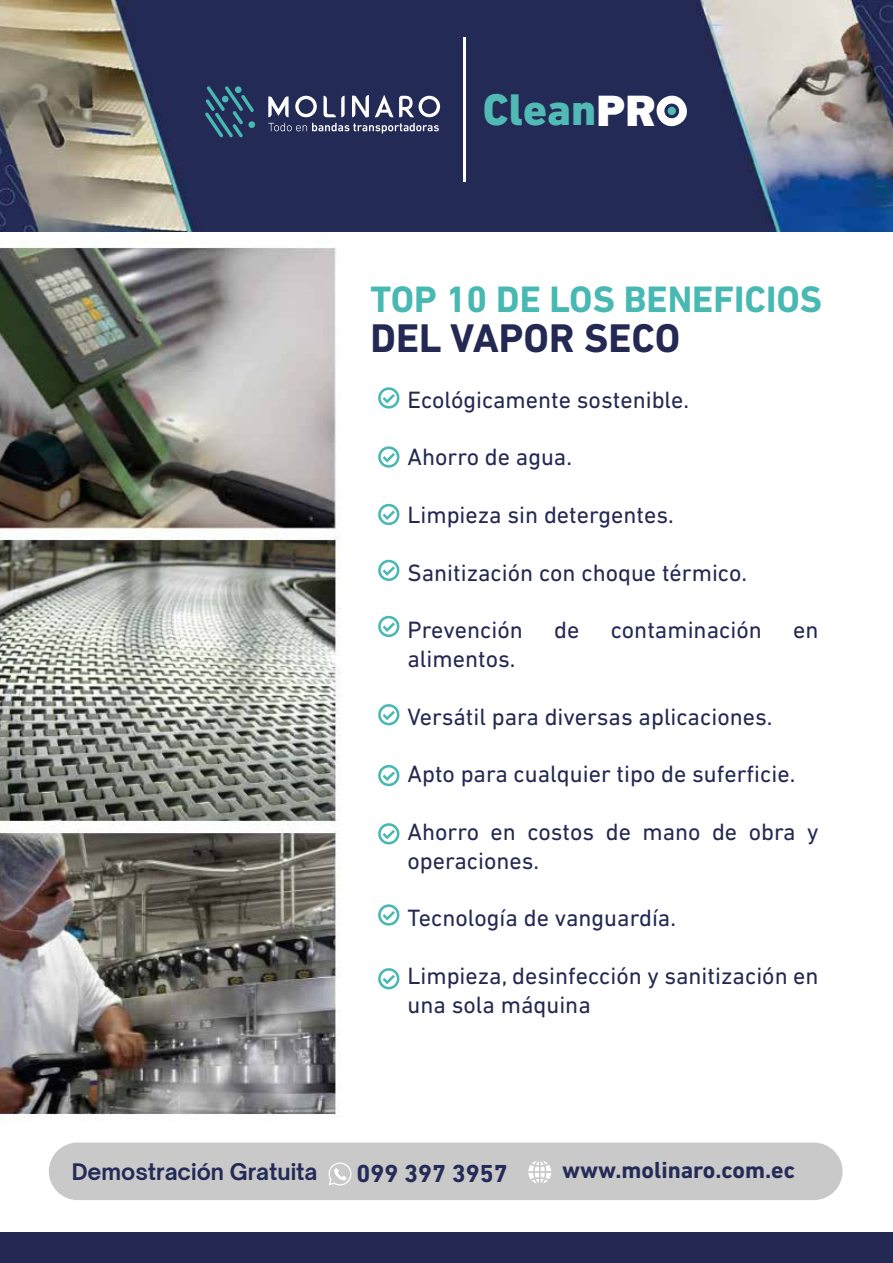
<style>
.page{position:relative;width:893px;height:1263px;background:#fff}
.page>*{position:absolute;margin:0;border:0;box-sizing:border-box;transform-origin:0 0}
.t1{font:800 45.15px "DIN Next LT Pro";color:#51bab4}
.t2{font:700 40.65px "DIN Next LT Pro";color:#232952}
.t3{font:700 37.35px "DIN Next LT Pro";color:#48b9b2}
.t4{font:700 25.05px "DIN Next LT Pro";color:#242b57}
.t5{font:24px/28.8px "DIN Next LT Pro";color:#232952}
.t6{font:700 23.7px "DIN Next LT Pro";color:#242b57}
.t7{font:700 21.75px "Open Sauce One";color:#242b57}
.s1{font-family:"Franklin Gothic";color:#fff}
</style>
<div class="page">
<svg style="left:378px;top:387px;width:21px;height:22px"></svg>
<svg style="left:378px;top:446px;width:21px;height:22px"></svg>
<svg style="left:378px;top:504px;width:21px;height:21px"></svg>
<svg style="left:378px;top:560px;width:21px;height:21px"></svg>
<svg style="left:378px;top:616px;width:21px;height:21px"></svg>
<svg style="left:378px;top:704px;width:21px;height:21px"></svg>
<svg style="left:378px;top:765px;width:21px;height:21px"></svg>
<svg style="left:378px;top:823px;width:21px;height:21px"></svg>
<svg style="left:378px;top:904px;width:21px;height:22px"></svg>
<svg style="left:378px;top:968px;width:21px;height:21px"></svg>
<div style="left:49px;top:1142px;width:794px;height:58px;background:#cac9c9;border-radius:29px"></div>
<svg style="left:328px;top:1162px;width:23px;height:23px"></svg>
<svg style="left:528px;top:1161px;width:23px;height:22px"></svg>
<div style="left:0;top:1232px;width:893px;height:31px;background:#232953"></div>
<img style="left:0;top:0;width:893px;height:231px">
<svg style="left:656px;top:96px;width:31px;height:30px"></svg>
<div style="left:668px;top:107px;width:8px;height:8px;background:#51bab4;border-radius:50%"></div>
<svg style="left:295px;top:96px;width:22px;height:21px"></svg>
<svg style="left:323px;top:96px;width:22px;height:21px"></svg>
<svg style="left:375px;top:95px;width:18px;height:22px"></svg>
<svg style="left:399px;top:96px;width:41px;height:21px"></svg>
<svg style="left:352px;top:95px;width:17px;height:22px"></svg>
<svg style="left:268px;top:96px;width:21px;height:21px"></svg>
<svg style="left:205px;top:86px;width:49px;height:51px;background:#2c4d6d"></svg>
<div style="left:222px;top:96px;width:7px;height:6px;background:#48b9b2;border-radius:50%"></div>
<div style="left:235px;top:86px;width:7px;height:7px;background:#48b9b2;border-radius:50%"></div>
<div style="left:248px;top:121px;width:7px;height:7px;background:#48b9b2;border-radius:50%"></div>
<svg style="left:268px;top:123px;width:171px;height:10px;background:#5c6181"></svg>
<hr style="left:464px;top:37px;width:2px;height:145px;background:#fff">
<img style="left:0;top:245px;width:340px;height:875px">
<h1 class="t1" style="left:483px;top:83px;width:175px">Clean<span class="s1">PR</span></h1>
<h3 class="t3" style="left:371px;top:277px;width:453px">TOP 10 DE LOS BENEFICIOS</h3>
<h2 class="t2" style="left:371px;top:314px;width:311px">DEL VAPOR SECO</h2>
<p class="t5" style="left:407px;top:385px;width:283px">Ecológicamente sostenible.</p>
<p class="t5" style="left:407px;top:442px;width:166px">Ahorro de agua.</p>
<p class="t5" style="left:407px;top:500px;width:268px">Limpieza sin detergentes.</p>
<p class="t5" style="left:407px;top:558px;width:341px">Sanitización con choque térmico.</p>
<p class="t5" style="left:407px;top:615px;width:117px">Prevención</p>
<p class="t5" style="left:554px;top:615px;width:27px">de</p>
<p class="t5" style="left:611px;top:615px;width:152px">contaminación</p>
<p class="t5" style="left:793px;top:615px;width:27px">en</p>
<p class="t5" style="left:407px;top:644px;width:110px">alimentos.</p>
<p class="t5" style="left:407px;top:702px;width:366px">Versátil para diversas aplicaciones.</p>
<p class="t5" style="left:407px;top:759px;width:389px">Apto para cualquier tipo de suferficie.</p>
<p class="t5" style="left:407px;top:817px;width:413px">Ahorro en costos de mano de obra y operaciones.</p>
<p class="t5" style="left:407px;top:903px;width:270px">Tecnología de vanguardía.</p>
<p class="t5" style="left:407px;top:961px;width:413px">Limpieza, desinfección y sanitización en una sola máquina</p>
<p class="t7" style="left:72px;top:1158px;width:247px">Demostración Gratuita</p>
<p class="t4" style="left:357px;top:1159px;width:153px">099 397 3957</p>
<p class="t6" style="left:562px;top:1156px;width:235px">www.molinaro.com.ec</p>
</div>
